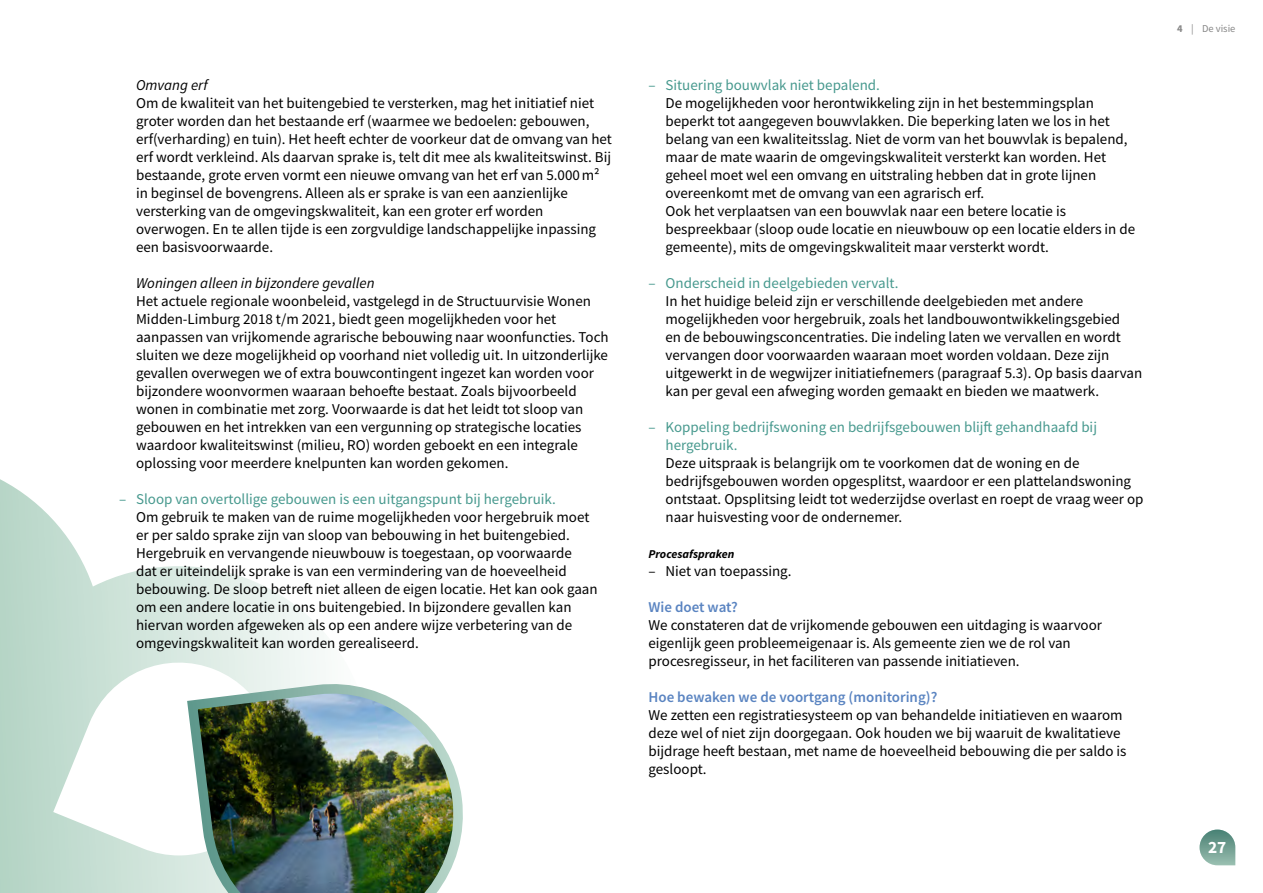
<style>
.page{position:relative;width:1263px;height:893px;background:#fff}
.page>*{position:absolute;margin:0;border:0;box-sizing:border-box;transform-origin:0 0}
.t1{font:700 17.4px "Source Sans Pro";color:#fff}
.t2{font:15px/18px "Source Sans Pro";color:#000}
.t3{font:15px/18px "Source Sans Pro";color:#47998e}
.t4{font:600 15px "Source Sans Pro";color:#5a84c1}
.t5{font:italic 15px "Source Sans Pro";color:#000}
.t6{font:italic 700 12px "Source Sans Pro";color:#000}
.t7{font:10.5px "Source Sans Pro";color:#878787}
.s1{font-weight:700}
</style>
<div class="page">
<svg style="left:0;top:479px;width:320px;height:414px"></svg>
<img style="left:182px;top:681px;width:281px;height:212px">
<svg style="left:1199px;top:829px;width:36px;height:36px"></svg>
<p class="t5" style="left:136px;top:75px;width:73px">Omvang erf</p>
<p class="t2" style="left:136px;top:94px;width:477px">Om de kwaliteit van het buitengebied te versterken, mag het initiatief niet groter worden dan het bestaande erf (waarmee we bedoelen: gebouwen, erf(verharding) en tuin). Het heeft echter de voorkeur dat de omvang van het erf wordt verkleind. Als daarvan sprake is, telt dit mee als kwaliteitswinst. Bij bestaande, grote erven vormt een nieuwe omvang van het erf van 5.000 m² in beginsel de bovengrens. Alleen als er sprake is van een aanzienlijke versterking van de omgevingskwaliteit, kan een groter erf worden overwogen. En te allen tijde is een zorgvuldige landschappelijke inpassing een basisvoorwaarde.</p>
<p class="t5" style="left:136px;top:273px;width:240px">Woningen alleen in bijzondere gevallen</p>
<p class="t2" style="left:136px;top:292px;width:474px">Het actuele regionale woonbeleid, vastgelegd in de Structuurvisie Wonen Midden-Limburg 2018 t/m 2021, biedt geen mogelijkheden voor het aanpassen van vrijkomende agrarische bebouwing naar woonfuncties. Toch sluiten we deze mogelijkheid op voorhand niet volledig uit. In uitzonderlijke gevallen overwegen we of extra bouwcontingent ingezet kan worden voor bijzondere woonvormen waaraan behoefte bestaat. Zoals bijvoorbeeld wonen in combinatie met zorg. Voorwaarde is dat het leidt tot sloop van gebouwen en het intrekken van een vergunning op strategische locaties waardoor kwaliteitswinst (milieu, RO) worden geboekt en een integrale oplossing voor meerdere knelpunten kan worden gekomen.</p>
<p class="t3" style="left:119px;top:490px;width:438px">– Sloop van overtollige gebouwen is een uitgangspunt bij hergebruik.</p>
<p class="t2" style="left:136px;top:508px;width:463px">Om gebruik te maken van de ruime mogelijkheden voor hergebruik moet er per saldo sprake zijn van sloop van bebouwing in het buitengebied.<br>Hergebruik en vervangende nieuwbouw is toegestaan, op voorwaarde<br>dat er uiteindelijk sprake is van een vermindering van de hoeveelheid bebouwing. De sloop betreft niet alleen de eigen locatie. Het kan ook gaan om een andere locatie in ons buitengebied. In bijzondere gevallen kan hiervan worden afgeweken als op een andere wijze verbetering van de omgevingskwaliteit kan worden gerealiseerd.</p>
<p class="t3" style="left:648px;top:76px;width:233px">– Situering bouwvlak niet bepalend.</p>
<p class="t2" style="left:665px;top:94px;width:471px">De mogelijkheden voor herontwikkeling zijn in het bestemmingsplan beperkt tot aangegeven bouwvlakken. Die beperking laten we los in het belang van een kwaliteitsslag. Niet de vorm van het bouwvlak is bepalend, maar de mate waarin de omgevingskwaliteit versterkt kan worden. Het geheel moet wel een omvang en uitstraling hebben dat in grote lijnen overeenkomt met de omvang van een agrarisch erf.<br>Ook het verplaatsen van een bouwvlak naar een betere locatie is bespreekbaar (sloop oude locatie en nieuwbouw op een locatie elders in de gemeente), mits de omgevingskwaliteit maar versterkt wordt.</p>
<p class="t3" style="left:648px;top:274px;width:251px">– Onderscheid in deelgebieden vervalt.</p>
<p class="t2" style="left:665px;top:292px;width:478px">In het huidige beleid zijn er verschillende deelgebieden met andere mogelijkheden voor hergebruik, zoals het landbouwontwikkelingsgebied<br>en de bebouwingsconcentraties. Die indeling laten we vervallen en wordt vervangen door voorwaarden waaraan moet worden voldaan. Deze zijn uitgewerkt in de wegwijzer initiatiefnemers (paragraaf 5.3). Op basis daarvan kan per geval een afweging worden gemaakt en bieden we maatwerk.</p>
<p class="t3" style="left:665px;top:418px;width:433px;text-indent:-17px">– Koppeling bedrijfswoning en bedrijfsgebouwen blijft gehandhaafd bij hergebruik.</p>
<p class="t2" style="left:665px;top:454px;width:479px">Deze uitspraak is belangrijk om te voorkomen dat de woning en de bedrijfsgebouwen worden opgesplitst, waardoor er een plattelandswoning ontstaat. Opsplitsing leidt tot wederzijdse overlast en roept de vraag weer op naar huisvesting voor de ondernemer.</p>
<p class="t6" style="left:648px;top:546px;width:88px">Procesafspraken</p>
<p class="t2" style="left:648px;top:562px;width:145px">– Niet van toepassing.</p>
<p class="t4" style="left:648px;top:597px;width:91px">Wie doet wat?</p>
<p class="t2" style="left:648px;top:616px;width:455px">We constateren dat de vrijkomende gebouwen een uitdaging is waarvoor eigenlijk geen probleemeigenaar is. Als gemeente zien we de rol van procesregisseur, in het faciliteren van passende initiatieven.</p>
<p class="t4" style="left:648px;top:687px;width:290px">Hoe bewaken we de voortgang (monitoring)?</p>
<p class="t2" style="left:648px;top:706px;width:480px">We zetten een registratiesysteem op van behandelde initiatieven en waarom deze wel of niet zijn doorgegaan. Ook houden we bij waaruit de kwalitatieve bijdrage heeft bestaan, met name de hoeveelheid bebouwing die per saldo is gesloopt.</p>
<p class="t7" style="left:1177px;top:22px;width:60px"><span class="s1">4</span> | De visie</p>
<p class="t1" style="left:1208px;top:835px;width:20px">27</p>
</div>
